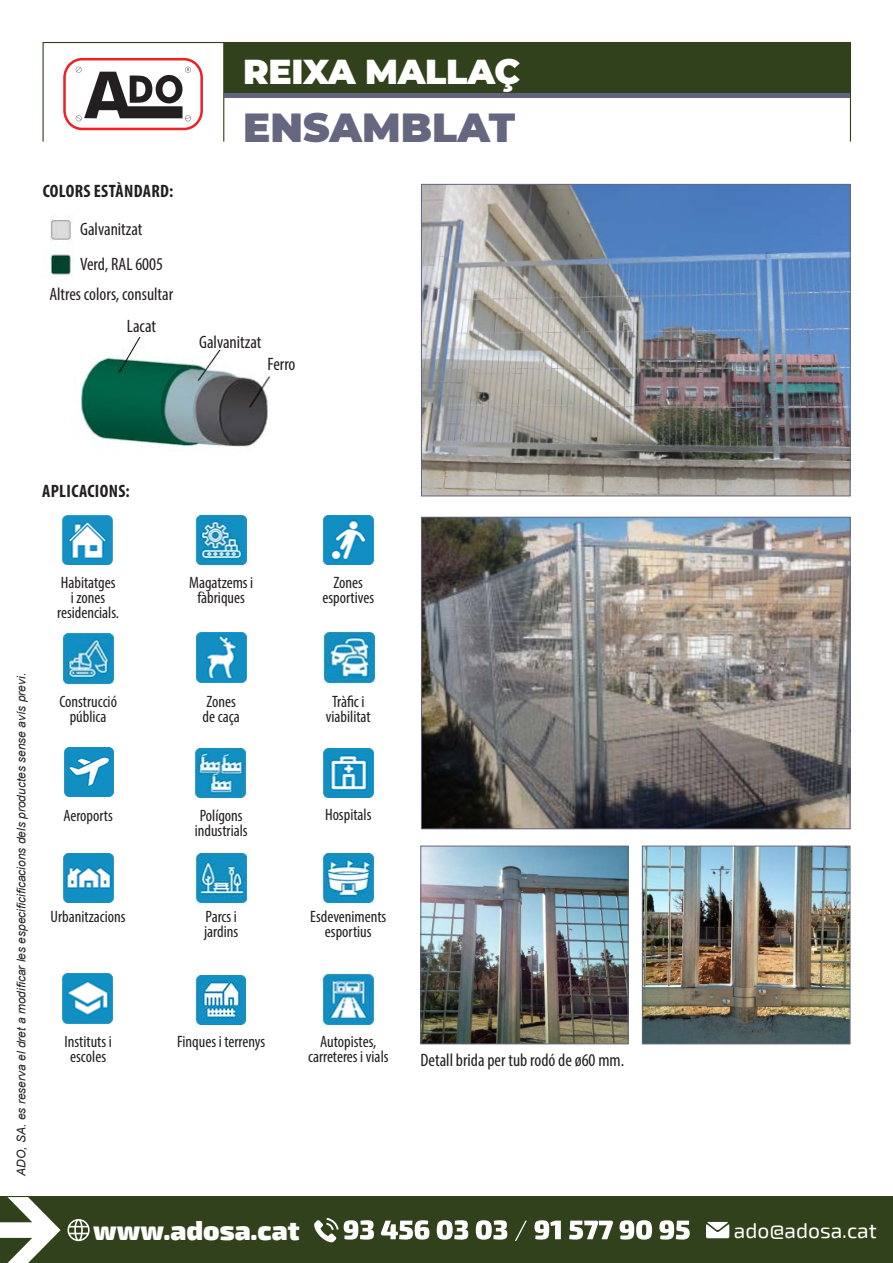
<style>
.page{position:relative;width:893px;height:1263px;background:#fff}
.page>*{position:absolute;margin:0;border:0;box-sizing:border-box;transform-origin:0 0}
.t1{font:900 40.5px "Montserrat";color:#64677f}
.t2{font:900 34.5px "Montserrat";letter-spacing:-.01em;color:#fff}
.t3{font:900 27px "Exo 2";color:#fff}
.t4{font:21px "Exo 2";color:#fff}
.t5{font:condensed 18px "Myriad Pro";color:#231f20}
.t6{font:700 condensed 18px "Myriad Pro";letter-spacing:.02em;color:#231f20}
.t7{font:condensed 16.5px/15px "Myriad Pro";color:#231f20;text-align:center}
.t8{font:italic 12px "Arial";color:#231f20}
</style>
<div class="page">
<div style="left:43px;top:42px;width:808px;height:100px;border:1px solid #31411b"></div>
<hr style="left:223px;top:43px;width:1px;height:99px;background:#31411b">
<div style="left:224px;top:43px;width:626px;height:53px;background:#31411b"></div>
<hr style="left:224px;top:93px;width:626px;height:4px;background:#61647c">
<svg style="left:63px;top:58px;width:140px;height:72px"></svg>
<div style="left:0;top:1196px;width:893px;height:67px;background:#31411b"></div>
<svg style="left:0;top:1197px;width:61px;height:66px"></svg>
<svg style="left:67px;top:1219px;width:23px;height:22px"></svg>
<svg style="left:314px;top:1218px;width:376px;height:24px"></svg>
<svg style="left:706px;top:1222px;width:23px;height:16px"></svg>
<img style="left:423px;top:186px;width:425px;height:308px">
<div style="left:421px;top:184px;width:429px;height:312px;border:1px solid #666680"></div>
<img style="left:50px;top:219px;width:221px;height:228px">
<img style="left:423px;top:519px;width:425px;height:308px">
<div style="left:421px;top:517px;width:429px;height:312px;border:1px solid #666680"></div>
<img style="left:422px;top:848px;width:204px;height:194px">
<div style="left:420px;top:846px;width:208px;height:198px;border:1px solid #666680"></div>
<img style="left:644px;top:848px;width:204px;height:194px">
<div style="left:642px;top:846px;width:208px;height:198px;border:1px solid #666680"></div>
<img style="left:62px;top:515px;width:51px;height:50px">
<img style="left:62px;top:631px;width:53px;height:54px">
<img style="left:64px;top:747px;width:50px;height:50px">
<img style="left:63px;top:853px;width:51px;height:50px">
<img style="left:62px;top:973px;width:51px;height:51px">
<img style="left:194px;top:514px;width:54px;height:53px">
<img style="left:196px;top:632px;width:51px;height:51px">
<img style="left:194px;top:746px;width:54px;height:53px">
<img style="left:194px;top:852px;width:54px;height:53px">
<img style="left:195px;top:973px;width:53px;height:53px">
<img style="left:323px;top:515px;width:51px;height:50px">
<img style="left:321px;top:631px;width:54px;height:54px">
<img style="left:323px;top:748px;width:51px;height:50px">
<img style="left:322px;top:852px;width:53px;height:53px">
<img style="left:322px;top:973px;width:53px;height:53px">
<p class="t6" style="left:43px;top:179px;width:132px">COLORS ESTÀNDARD:</p>
<p class="t5" style="left:80px;top:218px;width:64px">Galvanitzat</p>
<p class="t5" style="left:80px;top:253px;width:84px">Verd, RAL 6005</p>
<p class="t5" style="left:49px;top:283px;width:125px">Altres colors, consultar</p>
<p class="t5" style="left:127px;top:315px;width:31px">Lacat</p>
<p class="t2" style="left:243px;top:45px;width:279px">REIXA MALLAÇ</p>
<p class="t1" style="left:243px;top:98px;width:274px">ENSAMBLAT</p>
<p class="t5" style="left:199px;top:331px;width:64px">Galvanitzat</p>
<p class="t5" style="left:268px;top:353px;width:29px">Ferro</p>
<p class="t6" style="left:42px;top:479px;width:89px">APLICACIONS:</p>
<p class="t8" style="left:14px;top:1176px;width:504px;rotate:-90deg">ADO, SA. es reserva el dret a modificar les especificificacions dels productes sense avís previ.</p>
<p class="t7" style="left:57px;top:575px;width:63px">Habitatges i zones residencials.</p>
<p class="t7" style="left:189px;top:575px;width:66px">Magatzems i fàbriques</p>
<p class="t7" style="left:322px;top:575px;width:53px">Zones esportives</p>
<p class="t7" style="left:59px;top:693px;width:59px">Construcció pública</p>
<p class="t7" style="left:203px;top:693px;width:39px;text-align:left">Zones de caça</p>
<p class="t7" style="left:326px;top:693px;width:46px">Tràfic i viabilitat</p>
<p class="t7" style="left:63px;top:808px;width:51px">Aeroports</p>
<p class="t7" style="left:195px;top:808px;width:54px;text-align:left">Polígons industrials</p>
<p class="t7" style="left:325px;top:807px;width:48px">Hospitals</p>
<p class="t7" style="left:51px;top:909px;width:77px">Urbanitzacions</p>
<p class="t7" style="left:204px;top:909px;width:36px;text-align:left">Parcs i jardins</p>
<p class="t7" style="left:310px;top:909px;width:78px">Esdeveniments esportius</p>
<p class="t7" style="left:64px;top:1033px;width:49px">Instituts i</p>
<p class="t7" style="left:70px;top:1048px;width:37px">escoles</p>
<p class="t7" style="left:177px;top:1033px;width:90px">Finques i terrenys</p>
<p class="t7" style="left:308px;top:1033px;width:82px">Autopistes, carreteres i vials</p>
<p class="t5" style="left:420px;top:1049px;width:205px">Detall brida per tub rodó de ø60 mm.</p>
<h3 class="t3" style="left:93px;top:1213px;width:208px">www.adosa.cat</h3>
<p class="t4" style="left:734px;top:1218px;width:144px">ado@adosa.cat</p>
</div>
